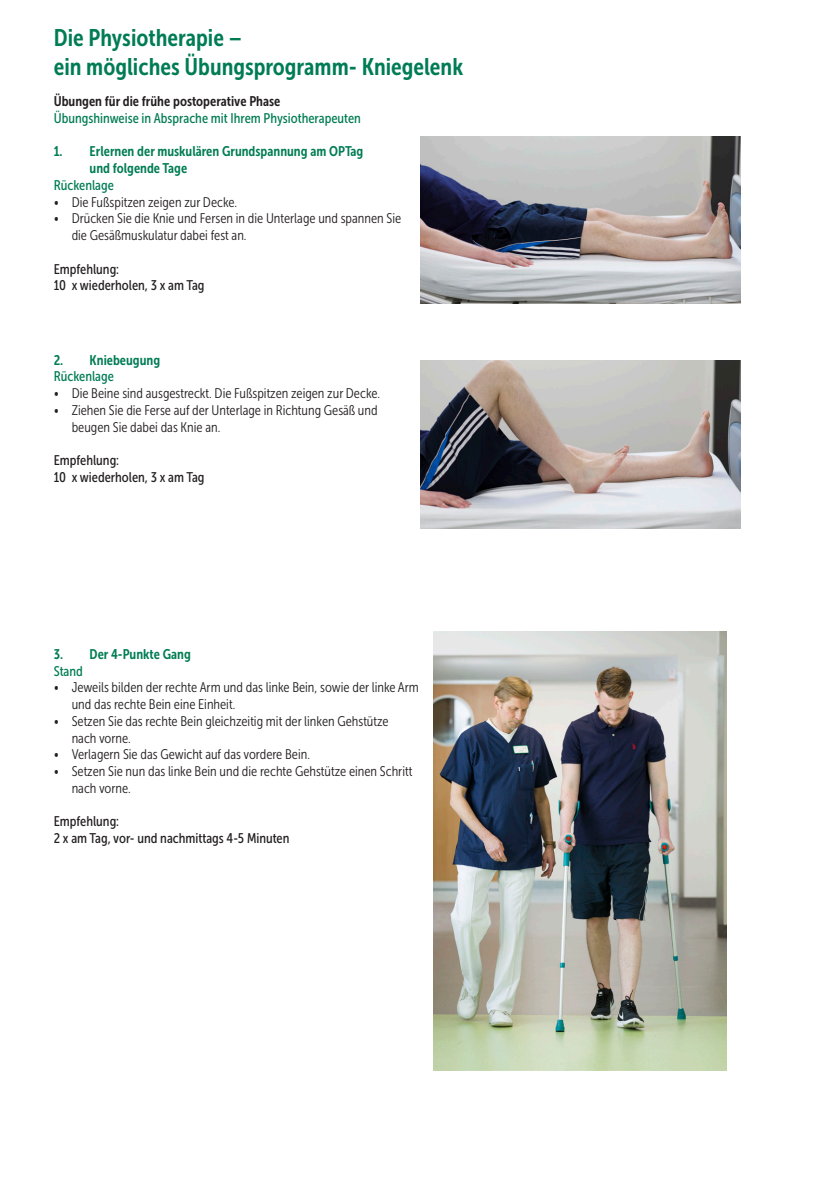
<style>
.page{position:relative;width:840px;height:1191px;background:#fff}
.page>*{position:absolute;margin:0;border:0;box-sizing:border-box;transform-origin:0 0}
.Einf__Abs{font:24px "Museo Sans Cond 700";color:#007c54}
.t1{font:14px/16.8px "Museo Sans Cond 300";color:#231f20}
.Einf__Abs-2{font:14px "Museo Sans Cond 500";color:#231f20}
.Einf__Abs-3{font:14px/16.8px "Museo Sans Cond 700";color:#007c54}
.Einf__Abs-4{font:14px "Museo Sans Cond 500";color:#007c54}
.Einf__Abs-5{font:14px "Museo Sans Cond 700";color:#231f20}
</style>
<div class="page">
<img style="left:420px;top:136px;width:319px;height:168px">
<img style="left:420px;top:360px;width:319px;height:168px">
<img style="left:433px;top:631px;width:293px;height:439px">
<p class="Einf__Abs" style="left:54px;top:25px;width:190px">Die Physiotherapie –</p>
<p class="Einf__Abs" style="left:54px;top:53px;width:411px">ein mögliches Übungsprogramm- Kniegelenk</p>
<p class="Einf__Abs-5" style="left:54px;top:93px;width:228px">Übungen für die frühe postoperative Phase</p>
<p class="Einf__Abs-4" style="left:54px;top:110px;width:308px">Übungshinweise in Absprache mit Ihrem Physiotherapeuten</p>
<p class="Einf__Abs-3" style="left:90px;top:143px;width:275px;text-indent:-36px">1. Erlernen der muskulären Grundspannung am OPTag und folgende Tage</p>
<p class="Einf__Abs-4" style="left:54px;top:177px;width:62px">Rückenlage</p>
<p class="t1" style="left:54px;top:193px;width:185px">• Die Fußspitzen zeigen zur Decke.</p>
<p class="t1" style="left:72px;top:210px;width:331px;text-indent:-18px">• Drücken Sie die Knie und Fersen in die Unterlage und spannen Sie die Gesäßmuskulatur dabei fest an.</p>
<p class="Einf__Abs-2" style="left:54px;top:261px;width:67px">Empfehlung:</p>
<p class="Einf__Abs-2" style="left:54px;top:278px;width:152px">10 x wiederholen, 3 x am Tag</p>
<p class="Einf__Abs-3" style="left:54px;top:351px;width:108px">2. Kniebeugung</p>
<p class="Einf__Abs-4" style="left:54px;top:369px;width:62px">Rückenlage</p>
<p class="t1" style="left:54px;top:385px;width:328px">• Die Beine sind ausgestreckt. Die Fußspitzen zeigen zur Decke.</p>
<p class="t1" style="left:72px;top:402px;width:307px;text-indent:-18px">• Ziehen Sie die Ferse auf der Unterlage in Richtung Gesäß und beugen Sie dabei das Knie an.</p>
<p class="Einf__Abs-2" style="left:54px;top:452px;width:67px">Empfehlung:</p>
<p class="Einf__Abs-2" style="left:54px;top:469px;width:152px">10 x wiederholen, 3 x am Tag</p>
<p class="Einf__Abs-3" style="left:54px;top:645px;width:138px">3. Der 4-Punkte Gang</p>
<p class="Einf__Abs-4" style="left:54px;top:663px;width:31px">Stand</p>
<p class="t1" style="left:72px;top:679px;width:348px;text-indent:-18px">• Jeweils bilden der rechte Arm und das linke Bein, sowie der linke Arm und das rechte Bein eine Einheit.</p>
<p class="t1" style="left:72px;top:713px;width:318px;text-indent:-18px">• Setzen Sie das rechte Bein gleichzeitig mit der linken Gehstütze nach vorne.</p>
<p class="t1" style="left:54px;top:746px;width:257px">• Verlagern Sie das Gewicht auf das vordere Bein.</p>
<p class="t1" style="left:72px;top:763px;width:342px;text-indent:-18px">• Setzen Sie nun das linke Bein und die rechte Gehstütze einen Schritt nach vorne.</p>
<p class="Einf__Abs-2" style="left:54px;top:814px;width:67px">Empfehlung:</p>
<p class="Einf__Abs-2" style="left:54px;top:830px;width:237px">2 x am Tag, vor- und nachmittags 4-5 Minuten</p>
</div>
